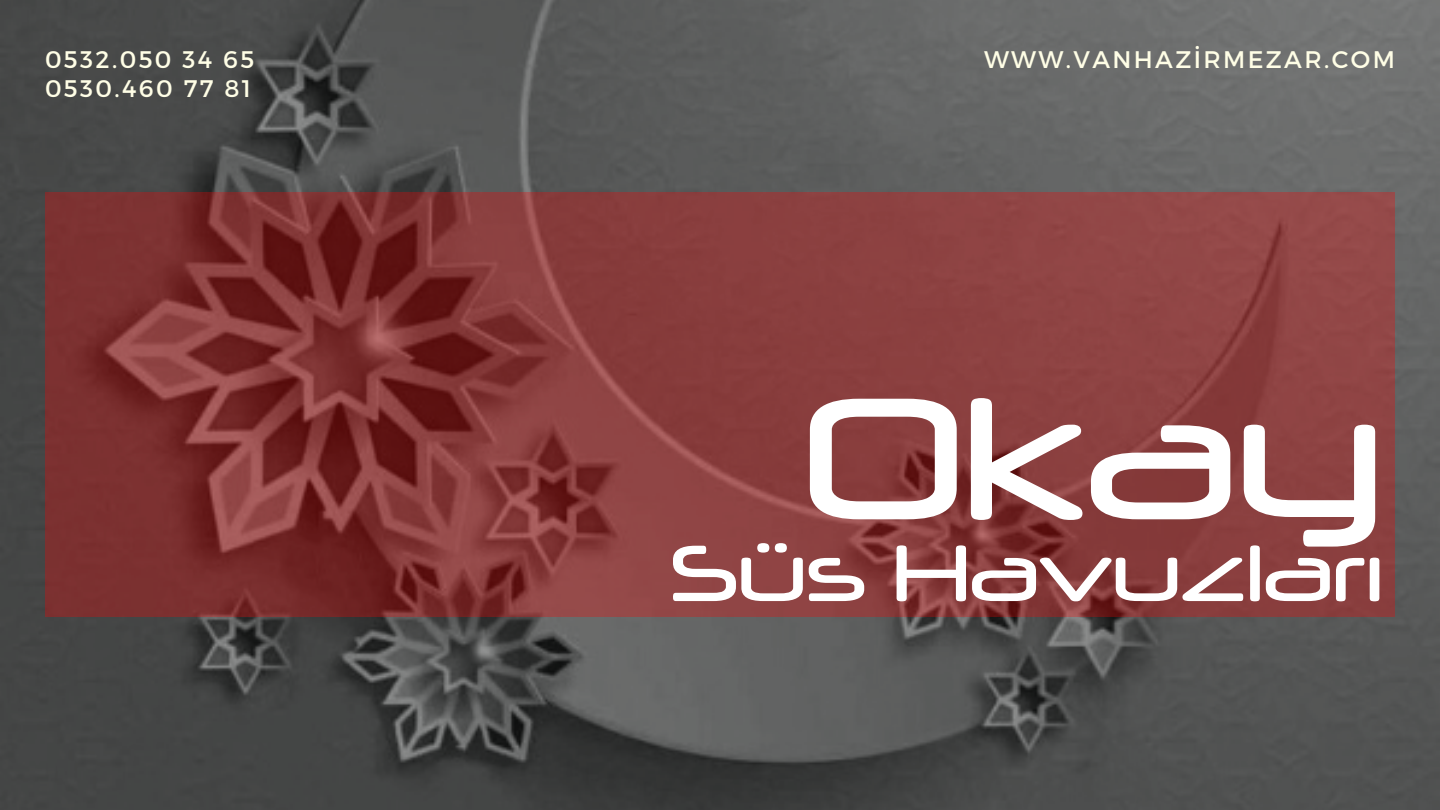
<style>
.page{position:relative;width:1440px;height:810px;background:#fff}
.page>*{position:absolute;margin:0;border:0;box-sizing:border-box;transform-origin:0 0}
.t1{font:166.3px "Neuropol";color:#fff}
.t2{font:76.3px "Neuropol";color:#fff}
.t3{font:24px "Montserrat";letter-spacing:.1em;color:#fffee6}
</style>
<div class="page">
<img style="left:0;top:0;width:1440px;height:810px">
<svg style="left:45px;top:193px;width:1350px;height:424px;background:#853a3a"></svg>
<p class="t3" style="left:45px;top:44px;width:211px">0532.050 34 65</p>
<h1 class="t3" style="left:45px;top:73px;width:208px">0530.460 77 81</h1>
<p class="t3" style="left:984px;top:44px;width:412px">WWW.VANHAZİRMEZAR.COM</p>
<p class="t1" style="left:804px;top:355px;width:581px">Okay</p>
<p class="t2" style="left:670px;top:526px;width:714px">Süs Havuzları</p>
</div>
